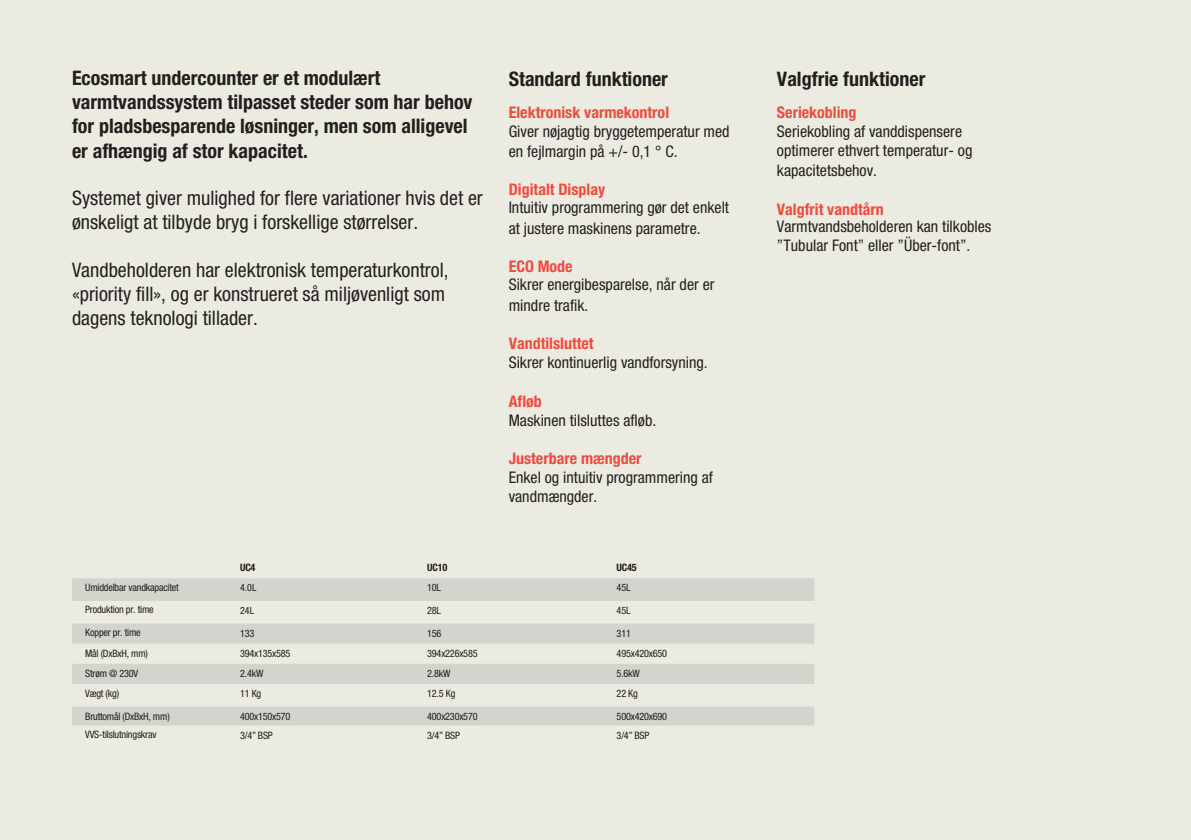
<style>
.page{position:relative;width:1191px;height:840px;background:#fff}
.page>*{position:absolute;margin:0;border:0;box-sizing:border-box;transform-origin:0 0}
.t1{font:condensed 20px/24px "Helvetica Neue LT Pro";color:#231f20}
.t2{font:700 condensed 20px/24.4px "Helvetica Neue LT Pro";color:#231f20}
.t3{font:condensed 16px/18.2px "Helvetica Neue LT Pro";color:#231f20}
.t4{font:condensed 10.2px "Helvetica Neue LT Pro";letter-spacing:-.02em;color:#231f20}
.t5{font:700 condensed 10.2px "Helvetica Neue LT Pro";letter-spacing:-.02em;color:#231f20}
.t6{font:condensed 10px "Helvetica Neue LT Pro";color:#231f20}
.s1{font-weight:700;color:#ef4b3d}
</style>
<div class="page">
<div style="left:0;top:0;width:1191px;height:839px;background:#ecebe2"></div>
<svg style="left:72px;top:578px;width:742px;height:147px;fill:#d4d4ce"></svg>
<p class="t2" style="left:72px;top:65px;width:402px">Ecosmart undercounter er et modulært varmtvandssystem tilpasset steder som har behov for pladsbesparende løsninger, men som alligevel er afhængig af stor kapacitet.</p>
<p class="t1" style="left:72px;top:186px;width:412px">Systemet giver mulighed for flere variationer hvis det er ønskeligt at tilbyde bryg i forskellige størrelser.</p>
<p class="t1" style="left:72px;top:258px;width:378px">Vandbeholderen har elektronisk temperaturkontrol, «priority fill», og er konstrueret så miljøvenligt som dagens teknologi tillader.</p>
<p class="t2" style="left:509px;top:67px;width:161px">Standard funktioner</p>
<p class="t3" style="left:509px;top:103px;width:222px"><span class="s1">Elektronisk varmekontrol<br></span>Giver nøjagtig bryggetemperatur med</p>
<p class="t3" style="left:509px;top:142px;width:170px">en fejlmargin på +/- 0,1 ° C.</p>
<p class="t3" style="left:509px;top:180px;width:222px"><span class="s1">Digitalt Display<br></span>Intuitiv programmering gør det enkelt</p>
<p class="t3" style="left:509px;top:219px;width:193px">at justere maskinens parametre.</p>
<p class="t3" style="left:509px;top:257px;width:207px"><span class="s1">ECO Mode<br></span>Sikrer energibesparelse, når der er</p>
<p class="t3" style="left:509px;top:295px;width:81px">mindre trafik.</p>
<p class="t3" style="left:509px;top:333px;width:200px;line-height:19.2px"><span class="s1">Vandtilsluttet<br></span>Sikrer kontinuerlig vandforsyning.</p>
<p class="t3" style="left:509px;top:391px;width:149px;line-height:19.2px"><span class="s1">Afløb<br></span>Maskinen tilsluttes afløb.</p>
<p class="t3" style="left:509px;top:449px;width:206px"><span class="s1">Justerbare mængder<br></span>Enkel og intuitiv programmering af vandmængder.</p>
<p class="t5" style="left:240px;top:561px;width:17px">UC4</p>
<p class="t5" style="left:427px;top:561px;width:22px">UC10</p>
<p class="t5" style="left:616px;top:561px;width:22px">UC45</p>
<p class="t4" style="left:85px;top:580px;width:95px">Umiddelbar vandkapacitet</p>
<p class="t6" style="left:240px;top:581px;width:18px">4.0L</p>
<p class="t4" style="left:427px;top:581px;width:15px">10L</p>
<p class="t4" style="left:616px;top:581px;width:15px">45L</p>
<p class="t4" style="left:85px;top:603px;width:70px">Produktion pr. time</p>
<p class="t6" style="left:240px;top:604px;width:16px">24L</p>
<p class="t4" style="left:427px;top:604px;width:15px">28L</p>
<p class="t4" style="left:616px;top:604px;width:15px">45L</p>
<p class="t4" style="left:85px;top:626px;width:57px">Kopper pr. time</p>
<p class="t4" style="left:240px;top:626px;width:16px">133</p>
<p class="t4" style="left:427px;top:626px;width:16px">156</p>
<p class="t4" style="left:616px;top:626px;width:16px">311</p>
<p class="t4" style="left:85px;top:647px;width:64px">Mål (DxBxH, mm)</p>
<p class="t4" style="left:240px;top:647px;width:52px">394x135x585</p>
<p class="t4" style="left:427px;top:647px;width:52px">394x226x585</p>
<p class="t4" style="left:616px;top:647px;width:52px">495x420x650</p>
<p class="t4" style="left:85px;top:667px;width:54px">Strøm @ 230V</p>
<p class="t4" style="left:240px;top:667px;width:25px">2.4kW</p>
<p class="t4" style="left:427px;top:667px;width:25px">2.8kW</p>
<p class="t4" style="left:616px;top:667px;width:25px">5.6kW</p>
<p class="t4" style="left:85px;top:687px;width:35px">Vægt (kg)</p>
<p class="t4" style="left:240px;top:687px;width:23px">11 Kg</p>
<p class="t4" style="left:427px;top:687px;width:30px">12.5 Kg</p>
<p class="t4" style="left:616px;top:687px;width:23px">22 Kg</p>
<p class="t4" style="left:85px;top:709px;width:86px">Bruttomål (DxBxH, mm)</p>
<p class="t4" style="left:240px;top:709px;width:52px">400x150x570</p>
<p class="t4" style="left:427px;top:709px;width:52px">400x230x570</p>
<p class="t4" style="left:616px;top:709px;width:52px">500x420x690</p>
<p class="t4" style="left:85px;top:728px;width:73px">VVS-tilslutningskrav</p>
<p class="t4" style="left:240px;top:728px;width:34px">3/4” BSP</p>
<p class="t4" style="left:427px;top:728px;width:34px">3/4” BSP</p>
<p class="t4" style="left:616px;top:728px;width:34px">3/4” BSP</p>
<p class="t2" style="left:777px;top:67px;width:150px">Valgfrie funktioner</p>
<p class="t3" style="left:777px;top:103px;width:197px;line-height:19.2px"><span class="s1">Seriekobling<br></span>Seriekobling af vanddispensere optimerer ethvert temperatur- og kapacitetsbehov.</p>
<p class="t3" style="left:777px;top:199px;width:216px"><span class="s1">Valgfrit vandtårn<br></span>Varmtvandsbeholderen kan tilkobles ”Tubular Font” eller ”Über-font”.</p>
</div>
